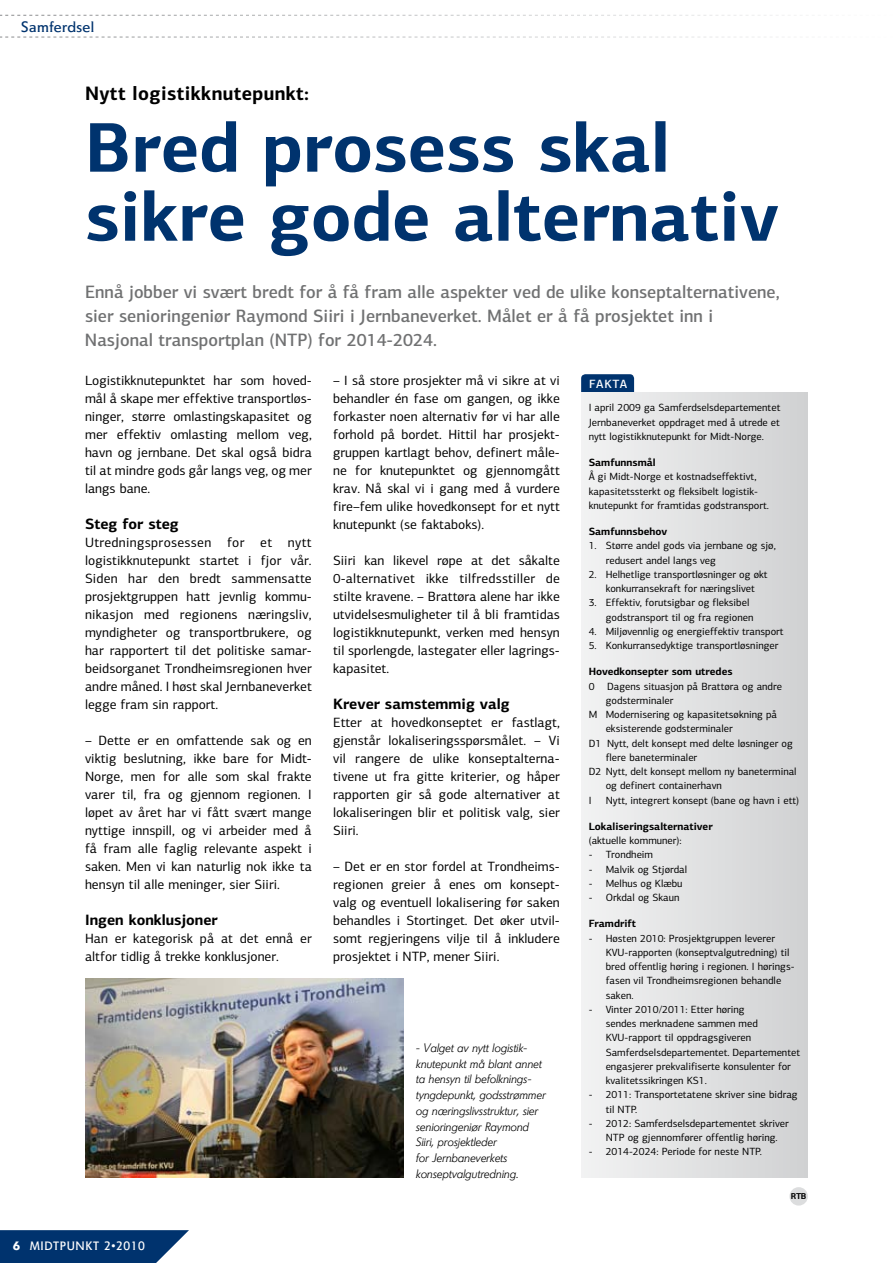
<style>
.page{position:relative;width:893px;height:1263px;background:#fff}
.page>*{position:absolute;margin:0;border:0;box-sizing:border-box;transform-origin:0 0}
.t1{font:700 70.5px/69px "PF Centro Sans Pro";color:#00336e}
.t2{font:700 19.5px "PF Centro Sans Pro";letter-spacing:.02em;color:#000}
.t3{font:500 18px/24px "PF Centro Sans Pro";color:#707172}
.t4{font:700 15px "PF Centro Sans Pro";color:#000}
.t5{font:15px "Agora BQ";letter-spacing:.025em;color:#00336e}
.t6{font:13.5px/18px "PF Centro Sans Pro";color:#000;text-align:justify}
.t7{font:italic 300 12px/15.8px "Agora BQ";color:#000}
.t8{font:12px "Agora BQ";letter-spacing:.05em;color:#fff}
.t9{font:500 12px "PF Centro Sans Pro";color:#fff}
.t10{font:10.5px/14.2px "PF Centro Sans Pro";color:#000}
.t11{font:700 10.5px "PF Centro Sans Pro";color:#000}
.t12{font:700 8.55px "PF Centro Sans Pro";color:#000}
.s1{font-weight:500}
</style>
<div class="page">
<div style="left:581px;top:374px;width:53px;height:24px;background:#00336e;border-radius:4px"></div>
<div style="left:581px;top:393px;width:227px;height:785px;background:linear-gradient(to right,#f2f3f3,#d0d1d2)"></div>
<img style="left:85px;top:978px;width:318px;height:200px">
<svg style="left:0;top:1230px;width:189px;height:33px;background:#17457b"></svg>
<svg style="left:0;top:15px;width:784px;height:1px"></svg>
<svg style="left:0;top:37px;width:748px;height:1px"></svg>
<div style="left:789px;top:1187px;width:19px;height:18px;background:#dcddde;border-radius:50%"></div>
<p class="t5" style="left:21px;top:17px;width:75px">Samferdsel</p>
<h2 class="t2" style="left:85px;top:81px;width:226px">Nytt logistikknutepunkt:</h2>
<h1 class="t1" style="left:85px;top:112px;width:695px">Bred prosess skal sikre gode alternativ</h1>
<h3 class="t3" style="left:85px;top:280px;width:696px">Ennå jobber vi svært bredt for å få fram alle aspekter ved de ulike konseptalternativene, sier senioringeniør Raymond Siiri i Jernbaneverket. Målet er å få prosjektet inn i<br>Nasjonal transportplan (NTP) for 2014-2024.</h3>
<p class="t6" style="left:85px;top:371px;width:228px">Logistikknutepunktet har som hoved&shy;mål å skape mer effektive transportløs&shy;ninger, større omlastingskapasitet og mer effektiv omlasting mellom veg, havn og jernbane. Det skal også bidra til at mindre gods går langs veg, og mer langs bane.</p>
<p class="t4" style="left:85px;top:514px;width:95px">Steg for steg</p>
<p class="t6" style="left:85px;top:533px;width:228px">Utredningsprosessen for et nytt logistikknutepunkt startet i fjor vår.<br>Siden har den bredt sammensatte prosjektgruppen hatt jevnlig kommu&shy;nikasjon med regionens næringsliv, myndigheter og transportbrukere, og har rapportert til det politiske samar&shy;beidsorganet Trondheimsregionen hver andre måned. I høst skal Jernbaneverket legge fram sin rapport.</p>
<p class="t6" style="left:85px;top:731px;width:228px">– Dette er en omfattende sak og en viktig beslutning, ikke bare for Midt-Norge, men for alle som skal frakte varer til, fra og gjennom regionen. I løpet av året har vi fått svært mange nyttige innspill, og vi arbeider med å få fram alle faglig relevante aspekt i saken. Men vi kan naturlig nok ikke ta hensyn til alle meninger, sier Siiri.</p>
<p class="t4" style="left:85px;top:910px;width:134px">Ingen konklusjoner</p>
<p class="t6" style="left:85px;top:929px;width:228px">Han er kategorisk på at det ennå er altfor tidlig å trekke konklusjoner.</p>
<p class="t6" style="left:333px;top:371px;width:228px">– I så store prosjekter må vi sikre at vi behandler én fase om gangen, og ikke forkaster noen alternativ før vi har alle forhold på bordet. Hittil har prosjekt&shy;gruppen kartlagt behov, definert måle&shy;ne for knutepunktet og gjennomgått krav. Nå skal vi i gang med å vurdere fire–fem ulike hovedkonsept for et nytt knutepunkt (se faktaboks).</p>
<p class="t6" style="left:333px;top:551px;width:228px">Siiri kan likevel røpe at det såkalte 0-alternativet ikke tilfredsstiller de stilte kravene. – Brattøra alene har ikke utvidelsesmuligheter til å bli framtidas logistikknutepunkt, verken med hensyn til sporlengde, lastegater eller lagrings&shy;kapasitet.</p>
<p class="t4" style="left:333px;top:694px;width:178px">Krever samstemmig valg</p>
<p class="t6" style="left:333px;top:713px;width:228px">Etter at hovedkonseptet er fastlagt, gjenstår lokaliseringsspørsmålet. – Vi vil rangere de ulike konseptalterna&shy;tivene ut fra gitte kriterier, og håper rapporten gir så gode alternativer at lokaliseringen blir et politisk valg, sier Siiri.</p>
<p class="t6" style="left:333px;top:857px;width:228px">– Det er en stor fordel at Trondheims&shy;regionen greier å enes om konsept&shy;valg og eventuell lokalisering før saken behandles i Stortinget. Det øker utvil&shy;somt regjeringens vilje til å inkludere prosjektet i NTP, mener Siiri.</p>
<p class="t8" style="left:13px;top:1238px;width:134px"><span class="s1">6</span> Midtpunkt 2•2010</p>
<p class="t7" style="left:416px;top:1040px;width:131px">- Valget av nytt logistik&shy;knutepunkt må blant annet ta hensyn til befolknings&shy;tyngdepunkt, godsstrømmer og næringslivsstruktur, sier senioringeniør Raymond<br>Siiri, prosjektleder<br>for Jernbaneverkets konseptvalgutredning.</p>
<p class="t9" style="left:589px;top:377px;width:39px">fakta</p>
<p class="t10" style="left:589px;top:401px;width:193px;text-align:justify">I april 2009 ga Samferdselsdepartementet Jernbaneverket oppdraget med å utrede et nytt logistikknutepunkt for Midt-Norge.</p>
<p class="t11" style="left:589px;top:456px;width:68px">Samfunnsmål</p>
<p class="t10" style="left:589px;top:470px;width:182px">Å gi Midt-Norge et kostnadseffektivt, kapasitetssterkt og fleksibelt logistik&shy;knutepunkt for framtidas godstransport.</p>
<p class="t11" style="left:589px;top:525px;width:80px">Samfunnsbehov</p>
<p class="t10" style="left:606px;top:539px;width:172px;text-indent:-17px">1. Større andel gods via jernbane og sjø, redusert andel langs veg</p>
<p class="t10" style="left:589px;top:567px;width:180px;text-align:center">2. Helhetlige transportløsninger og økt konkurransekraft for næringslivet</p>
<p class="t10" style="left:606px;top:596px;width:149px;text-indent:-17px">3. Effektiv, forutsigbar og fleksibel godstransport til og fra regionen</p>
<p class="t10" style="left:589px;top:624px;width:196px">4. Miljøvennlig og energieffektiv transport</p>
<p class="t10" style="left:589px;top:638px;width:191px">5. Konkurransedyktige transportløsninger</p>
<p class="t11" style="left:589px;top:665px;width:145px">Hovedkonsepter som utredes</p>
<p class="t10" style="left:589px;top:679px;width:195px">0 Dagens situasjon på Brattøra og andre</p>
<p class="t10" style="left:606px;top:693px;width:69px">godsterminaler</p>
<p class="t10" style="left:589px;top:707px;width:190px">M Modernisering og kapasitetsøkning på</p>
<p class="t10" style="left:606px;top:722px;width:129px">eksisterende godsterminaler</p>
<p class="t10" style="left:589px;top:736px;width:206px">D1 Nytt, delt konsept med delte løsninger og</p>
<p class="t10" style="left:606px;top:750px;width:93px">flere baneterminaler</p>
<p class="t10" style="left:589px;top:764px;width:210px">D2 Nytt, delt konsept mellom ny baneterminal</p>
<p class="t10" style="left:606px;top:779px;width:118px">og definert containerhavn</p>
<p class="t10" style="left:589px;top:793px;width:4px">I</p>
<p class="t10" style="left:606px;top:793px;width:195px">Nytt, integrert konsept (bane og havn i ett)</p>
<p class="t11" style="left:589px;top:819px;width:126px">Lokaliseringsalternativer</p>
<p class="t10" style="left:589px;top:833px;width:95px">(aktuelle kommuner):</p>
<p class="t10" style="left:589px;top:848px;width:66px">- Trondheim</p>
<p class="t10" style="left:589px;top:862px;width:100px">- Malvik og Stjørdal</p>
<p class="t10" style="left:589px;top:876px;width:95px">- Melhus og Klæbu</p>
<p class="t10" style="left:589px;top:890px;width:92px">- Orkdal og Skaun</p>
<p class="t11" style="left:589px;top:917px;width:49px">Framdrift</p>
<p class="t10" style="left:606px;top:931px;width:190px;text-indent:-17px">- Høsten 2010: Prosjektgruppen leverer KVU-rapporten (konseptvalgutredning) til bred offentlig høring i regionen. I hørings&shy;fasen vil Trondheimsregionen behandle saken.</p>
<p class="t10" style="left:606px;top:1002px;width:196px;text-indent:-17px">- Vinter 2010/2011: Etter høring<br>sendes merknadene sammen med KVU-rapport til oppdragsgiveren Samferdselsdepartementet. Departementet engasjerer prekvalifiserte konsulenter for kvalitetssikringen KS1.</p>
<p class="t10" style="left:606px;top:1087px;width:193px;text-indent:-17px">- 2011: Transportetatene skriver sine bidrag til NTP.</p>
<p class="t10" style="left:589px;top:1116px;width:202px;text-align:center">- 2012: Samferdselsdepartementet skriver<br>NTP og gjennomfører offentlig høring.</p>
<p class="t10" style="left:589px;top:1144px;width:175px">- 2014-2024: Periode for neste NTP.</p>
<p class="t12" style="left:791px;top:1191px;width:17px">RTB</p>
</div>
